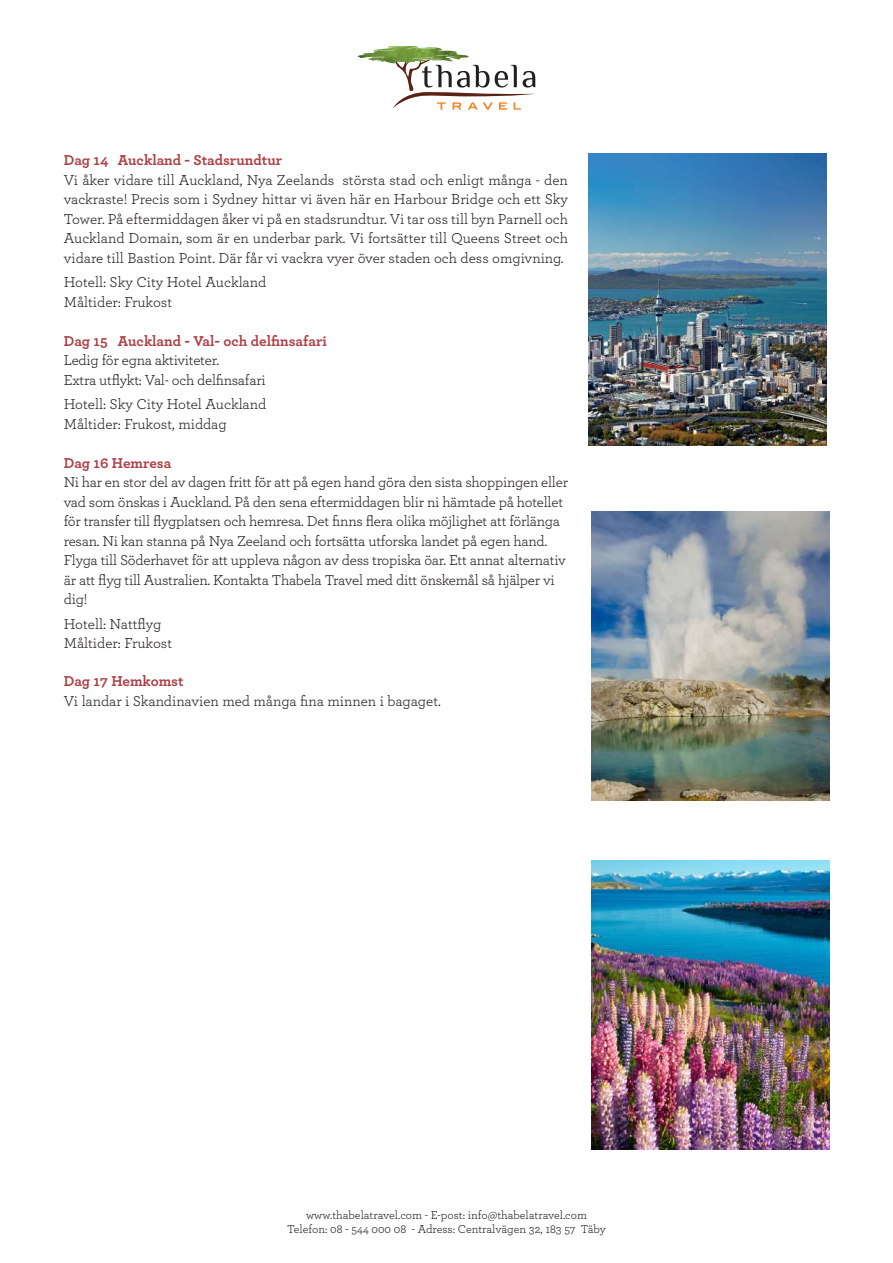
<style>
.page{position:relative;width:893px;height:1263px;background:#fff}
.page>*{position:absolute;margin:0;border:0;box-sizing:border-box;transform-origin:0 0}
.t1{font:15px/19.5px "Archer Pro";letter-spacing:-.015em;color:#231f20}
.t2{font:700 15px "Archer Pro";color:#ad3f45}
.t3{font:12px/14.4px "Archer Pro";color:#231f20;text-align:center}
</style>
<div class="page">
<img style="left:591px;top:512px;width:238px;height:289px">
<img style="left:589px;top:153px;width:238px;height:292px">
<img style="left:357px;top:46px;width:61px;height:12px">
<svg style="left:365px;top:47px;width:170px;height:63px"></svg>
<img style="left:591px;top:860px;width:238px;height:289px">
<p class="t2" style="left:64px;top:148px;width:220px">Dag 14 Auckland - Stadsrundtur</p>
<p class="t1" style="left:64px;top:169px;width:506px;text-align:justify">Vi åker vidare till Auckland, Nya Zeelands största stad och enligt många - den vackraste! Precis som i Sydney hittar vi även här en Harbour Bridge och ett Sky Tower. På eftermiddagen åker vi på en stadsrundtur. Vi tar oss till byn Parnell och Auckland Domain, som är en underbar park. Vi fortsätter till Queens Street och vidare till Bastion Point. Där får vi vackra vyer över staden och dess omgivning.</p>
<p class="t1" style="left:64px;top:272px;width:204px">Hotell: Sky City Hotel Auckland<br>Måltider: Frukost</p>
<p class="t2" style="left:64px;top:329px;width:265px">Dag 15 Auckland - Val- och delfinsafari</p>
<p class="t1" style="left:64px;top:350px;width:203px">Ledig för egna aktiviteter.<br>Extra utflykt: Val- och delfinsafari</p>
<p class="t1" style="left:64px;top:394px;width:204px">Hotell: Sky City Hotel Auckland<br>Måltider: Frukost, middag</p>
<p class="t2" style="left:64px;top:451px;width:109px">Dag 16 Hemresa</p>
<p class="t1" style="left:64px;top:472px;width:506px">Ni har en stor del av dagen fritt för att på egen hand göra den sista shoppingen eller vad som önskas i Auckland. På den sena eftermiddagen blir ni hämtade på hotellet för transfer till flygplatsen och hemresa. Det finns flera olika möjlighet att förlänga resan. Ni kan stanna på Nya Zeeland och fortsätta utforska landet på egen hand.<br>Flyga till Söderhavet för att uppleva någon av dess tropiska öar. Ett annat alternativ är att flyg till Australien. Kontakta Thabela Travel med ditt önskemål så hjälper vi dig!</p>
<p class="t1" style="left:64px;top:613px;width:110px">Hotell: Nattflyg<br>Måltider: Frukost</p>
<p class="t2" style="left:64px;top:669px;width:121px">Dag 17 Hemkomst</p>
<p class="t1" style="left:64px;top:690px;width:379px">Vi landar i Skandinavien med många fina minnen i bagaget.</p>
<p class="t3" style="left:287px;top:1207px;width:320px">www.thabelatravel.com - E-post: info@thabelatravel.com<br>Telefon: 08 - 544 000 08 - Adress: Centralvägen 32, 183 57 Täby</p>
</div>
